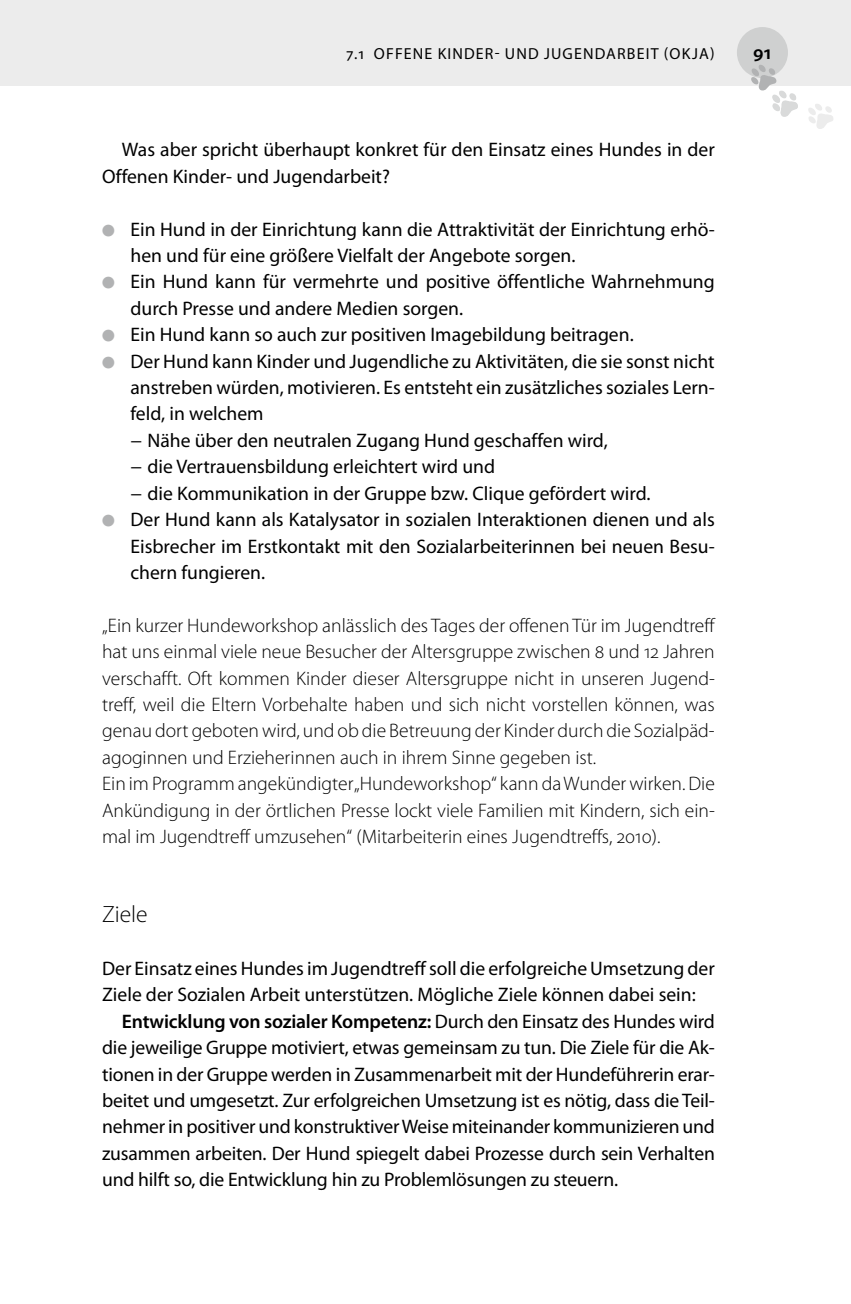
<style>
.page{position:relative;width:851px;height:1304px;background:#fff}
.page>*{position:absolute;margin:0;border:0;box-sizing:border-box;transform-origin:0 0}
.t1{font:300 23.6px "Myriad Pro";color:#000}
.t2{font:19.6px/26.4px "Myriad Pro";color:#000}
.t3{font:300 19.6px/26.4px "Myriad Pro";color:#000}
.t4{font:600 19.6px "Myriad Pro";letter-spacing:-.01em;color:#000}
.t5{font:16px "Myriad Pro";letter-spacing:.07em;color:#000}
.s1{color:#b1b2b3}
.s2{font-weight:400}
</style>
<div class="page">
<div style="left:0;top:0;width:850px;height:85px;background:#ececec"></div>
<div style="left:736px;top:27px;width:51px;height:51px;background:#cfd0d0;border-radius:50%"></div>
<svg style="left:808px;top:104px;width:25px;height:25px"></svg>
<svg style="left:751px;top:65px;width:47px;height:52px"></svg>
<p class="t5" style="left:346px;top:44px;width:369px">7.1 OFFENE KIN DER- UND JUGENDARBEIT (OKJA)</p>
<p class="t4" style="left:753px;top:40px;width:20px">91</p>
<p class="t2" style="left:102px;top:136px;width:614px;text-indent:20px">Was aber spricht überhaupt konkret für den Einsatz eines Hundes in der<br>Offenen Kinder- und Jugendarbeit?</p>
<p class="t2" style="left:130px;top:216px;width:585px;text-indent:-28px"><span class="s1">●</span> Ein Hund in der Einrichtung kann die Attraktivität der Einrichtung erhö&shy;hen und für eine größere Vielfalt der Angebote sorgen.</p>
<p class="t2" style="left:130px;top:268px;width:585px;text-indent:-28px"><span class="s1">●</span> Ein Hund kann für vermehrte und positive öffentliche Wahrnehmung durch Presse und andere Medien sorgen.</p>
<p class="t2" style="left:102px;top:321px;width:533px"><span class="s1">●</span> Ein Hund kann so auch zur positiven I magebildung beitragen.</p>
<p class="t2" style="left:130px;top:348px;width:586px;text-indent:-28px"><span class="s1">●</span> Der Hund kann Kinder und Jugendliche zu Aktivitäten, die sie sonst nicht anstreben würden, motivieren. Es entsteht ein zusätzliches soziales Lern&shy;feld, in welchem<br>− Nähe über den neutralen Zugang Hund geschaffen wird,<br>− die Vertrauensbildung erleichtert wird und<br>− die Kommunikation in der Gruppe bzw. Clique gefördert wird.</p>
<p class="t2" style="left:130px;top:506px;width:585px;text-align:justify;text-indent:-28px"><span class="s1">●</span> Der Hund kann als Katalysator in sozialen I nteraktionen dienen und als Eisbrecher im Erstkontakt mit den Sozialarbeiterinnen bei neuen Besu&shy;chern fungieren.</p>
<p class="t3" style="left:102px;top:612px;width:614px">„Ein kurzer Hundeworkshop anlässlich des Tages der offenen Tür im Jugendtreff hat uns einmal viele neue Besucher der Altersgruppe zwischen 8 und 12 Jahren verschafft. Oft kommen Kinder dieser Altersgruppe nicht in unseren Jugend&shy;treff, weil die Eltern Vorbehalte haben und sich nicht vorstellen können, was genau dort geboten wird, und ob die Betreuung der Kinder durch die Sozialpäd&shy;agoginnen und Erzieherinnen auch in ihrem Sinne gegeben ist.<br>Ein im Programm angekündigter „Hundeworkshop“ kann da Wunder wirken. Die Ankündigung in der örtlichen Presse lockt viele Familien mit Kindern, sich ein&shy;mal im Jugendtreff umzusehen“ (Mitarbeiterin eines Jugendtreffs, 2010).</p>
<p class="t1" style="left:102px;top:901px;width:47px">Ziele</p>
<p class="t2" style="left:102px;top:955px;width:614px">Der Einsatz eines Hundes im Jugendtreff soll die erfolgreiche Umsetzung der</p>
<p class="t2" style="left:102px;top:981px;width:595px">Ziele der Sozialen Arbeit unterstützen. Mögliche Ziele können dabei sein:</p>
<p class="t4" style="left:122px;top:1009px;width:594px">Entwicklung von sozialer Kompetenz: <span class="s2">Durch den Einsatz des Hundes wird</span></p>
<p class="t2" style="left:102px;top:1034px;width:614px">die jeweilige Gruppe motiviert, etwas gemeinsam zu tun. Die Ziele für die Ak-</p>
<p class="t2" style="left:102px;top:1060px;width:614px">tionen in der Gruppe werden in Zusammenarbeit mit der Hundeführerin erar-</p>
<p class="t2" style="left:102px;top:1087px;width:614px">beitet und umgesetzt. Zur erfolgreichen Umsetzung ist es nötig, dass die Teil-</p>
<p class="t2" style="left:102px;top:1113px;width:614px">nehmer in positiver und konstruktiver Weise miteinander kommunizieren und</p>
<p class="t2" style="left:102px;top:1140px;width:614px">zusammen arbeiten. Der Hund spiegelt dabei Prozesse durch sein Verhalten</p>
<p class="t2" style="left:102px;top:1166px;width:517px">und hilft so, die Entwicklung hin zu Problemlösungen zu steuern.</p>
</div>
